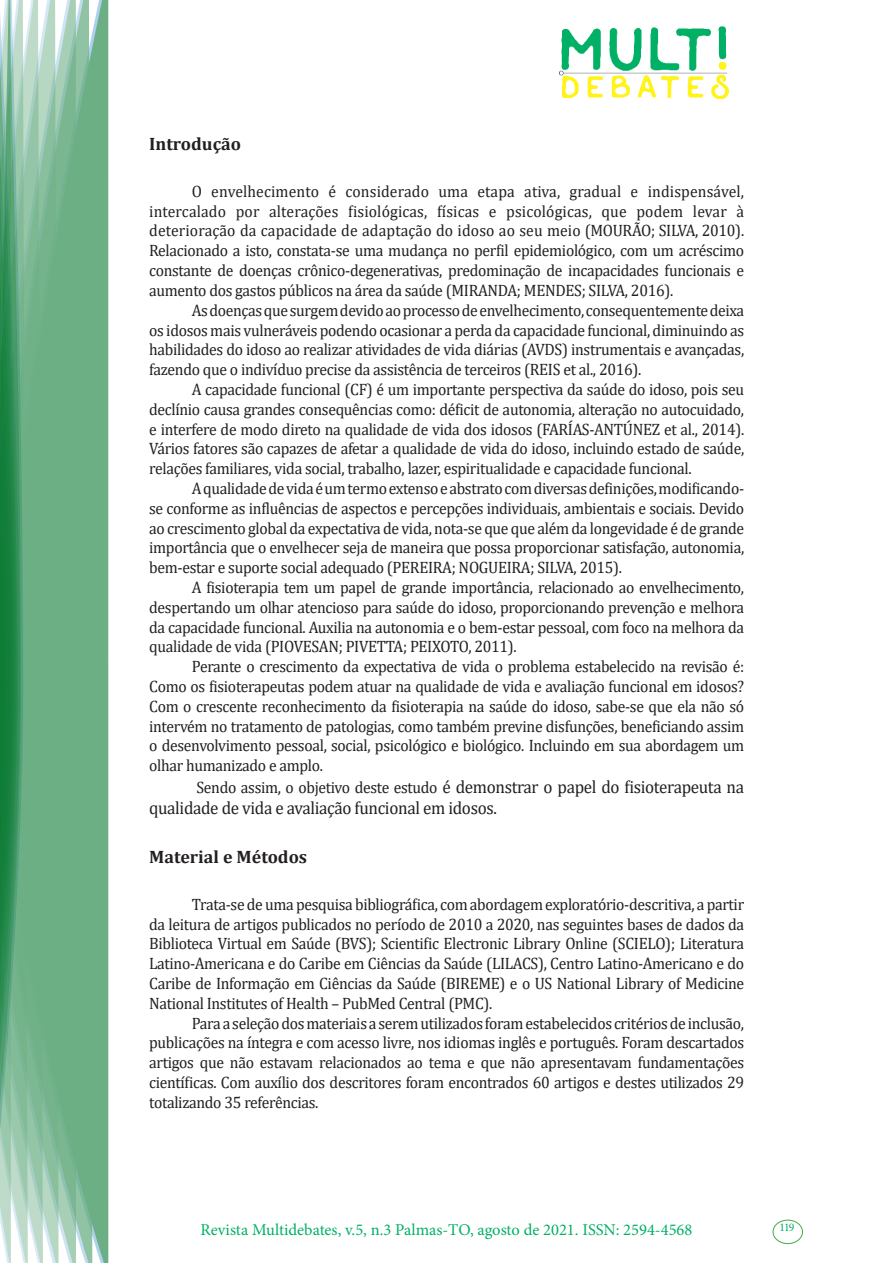
<style>
.page{position:relative;width:893px;height:1263px;background:#fff}
.page>*{position:absolute;margin:0;border:0;box-sizing:border-box;transform-origin:0 0}
.Texto_base{font:18px/21.6px "Cambria";letter-spacing:-.02em;color:#231f20;scale:.95 1}
.Subtítulo{font:700 18px "Cambria";color:#231f20}
.Texto_base-2{font:16.5px/19.8px "Cambria";letter-spacing:-.02em;color:#231f20;text-align:justify;scale:.95 1}
.t1{font:16.5px "Minion Pro";color:#00b064}
.t2{font:11.7px "Minion Pro";color:#00b064}
.s1{font-size:16.5px}
</style>
<div class="page">
<img style="left:559px;top:26px;width:169px;height:72px">
<div style="left:95px;top:0;width:14px;height:1263px;background:#6caf84"></div>
<svg style="left:79px;top:0;width:16px;height:1263px;background:#71b289"></svg>
<svg style="left:62px;top:0;width:17px;height:1263px;background:#75b48c"></svg>
<svg style="left:45px;top:0;width:17px;height:1263px;background:#7cb792"></svg>
<svg style="left:30px;top:0;width:15px;height:1263px;background:#80ba96"></svg>
<svg style="left:0;top:0;width:30px;height:1263px;background:#61a97f"></svg>
<div style="left:772px;top:1219px;width:31px;height:25px;border:1px solid #40ae49;border-radius:50%"></div>
<p class="Subtítulo" style="left:149px;top:131px;width:93px">Introdução</p>
<p class="Texto_base-2" style="left:149px;top:181px;width:628px;text-indent:43px">O envelhecimento é considerado uma etapa ativa, gradual e indispensável, intercalado por alterações fisiológicas, físicas e psicológicas, que podem levar à deterioração da capacidade de adaptação do idoso ao seu meio (MOURÃO; SILVA, 2010).<br>Relacionado a isto, constata-se uma mudança no perfil epidemiológico, com um acréscimo constante de doenças crônico-degenerativas, predominação de incapacidades funcionais e aumento dos gastos públicos na área da saúde (MIRANDA; MENDES; SILVA, 2016).</p>
<p class="Texto_base-2" style="left:149px;top:300px;width:628px;text-indent:43px">As doenças que surgem devido ao processo de envelhecimento, consequentemente deixa os idosos mais vulneráveis podendo ocasionar a perda da capacidade funcional, diminuindo as habilidades do idoso ao realizar atividades de vida diárias (AVDS) instrumentais e avançadas, fazendo que o indivíduo precise da assistência de terceiros (REIS et al., 2016).</p>
<p class="Texto_base-2" style="left:149px;top:379px;width:628px;text-indent:43px">A capacidade funcional (CF) é um importante perspectiva da saúde do idoso, pois seu declínio causa grandes consequências como: déficit de autonomia, alteração no autocuidado, e interfere de modo direto na qualidade de vida dos idosos (FARÍAS-ANTÚNEZ et al., 2014).<br>Vários fatores são capazes de afetar a qualidade de vida do idoso, incluindo estado de saúde, relações familiares, vida social, trabalho, lazer, espiritualidade e capacidade funcional.</p>
<p class="Texto_base-2" style="left:149px;top:478px;width:628px;text-indent:43px">A qualidade de vida é um termo extenso e abstrato com diversas definições, modificando&shy;se conforme as influências de aspectos e percepções individuais, ambientais e sociais. Devido ao crescimento global da expectativa de vida, nota-se que que além da longevidade é de grande importância que o envelhecer seja de maneira que possa proporcionar satisfação, autonomia, bem-estar e suporte social adequado (PEREIRA; NOGUEIRA; SILVA, 2015).</p>
<p class="Texto_base-2" style="left:149px;top:577px;width:628px;text-indent:43px">A fisioterapia tem um papel de grande importância, relacionado ao envelhecimento, despertando um olhar atencioso para saúde do idoso, proporcionando prevenção e melhora da capacidade funcional. Auxilia na autonomia e o bem-estar pessoal, com foco na melhora da qualidade de vida (PIOVESAN; PIVETTA; PEIXOTO, 2011).</p>
<p class="Texto_base-2" style="left:149px;top:656px;width:628px;text-indent:43px">Perante o crescimento da expectativa de vida o problema estabelecido na revisão é:<br>Como os fisioterapeutas podem atuar na qualidade de vida e avaliação funcional em idosos?<br>Com o crescente reconhecimento da fisioterapia na saúde do idoso, sabe-se que ela não só intervém no tratamento de patologias, como também previne disfunções, beneficiando assim o desenvolvimento pessoal, social, psicológico e biológico. Incluindo em sua abordagem um olhar humanizado e amplo.</p>
<p class="Texto_base" style="left:149px;top:776px;width:628px;text-indent:47px"><span class="s1">Sendo assim, o objetivo deste estudo</span> é demonstrar o papel do fisioterapeuta na qualidade de vida e avaliação funcional em idosos.</p>
<p class="Subtítulo" style="left:149px;top:844px;width:159px">Material e Métodos</p>
<p class="Texto_base-2" style="left:149px;top:894px;width:628px;text-indent:43px">Trata-se de uma pesquisa bibliográfica, com abordagem exploratório-descritiva, a partir da leitura de artigos publicados no período de 2010 a 2020, nas seguintes bases de dados da Biblioteca Virtual em Saúde (BVS); Scientific Electronic Library Online (SCIELO); Literatura Latino-Americana e do Caribe em Ciências da Saúde (LILACS), Centro Latino-Americano e do Caribe de Informação em Ciências da Saúde (BIREME) e o US National Library of Medicine National Institutes of Health – PubMed Central (PMC).</p>
<p class="Texto_base-2" style="left:149px;top:1013px;width:628px;text-indent:43px">Para a seleção dos materiais a serem utilizados foram estabelecidos critérios de inclusão, publicações na íntegra e com acesso livre, nos idiomas inglês e português. Foram descartados artigos que não estavam relacionados ao tema e que não apresentavam fundamentações científicas. Com auxílio dos descritores foram encontrados 60 artigos e destes utilizados 29 totalizando 35 referências.</p>
<p class="t1" style="left:200px;top:1218px;width:493px">Revista Multidebates, v.5, n.3 Palmas-TO, agosto de 2021. ISSN: 2594-4568</p>
<p class="t2" style="left:779px;top:1219px;width:16px">119</p>
</div>
